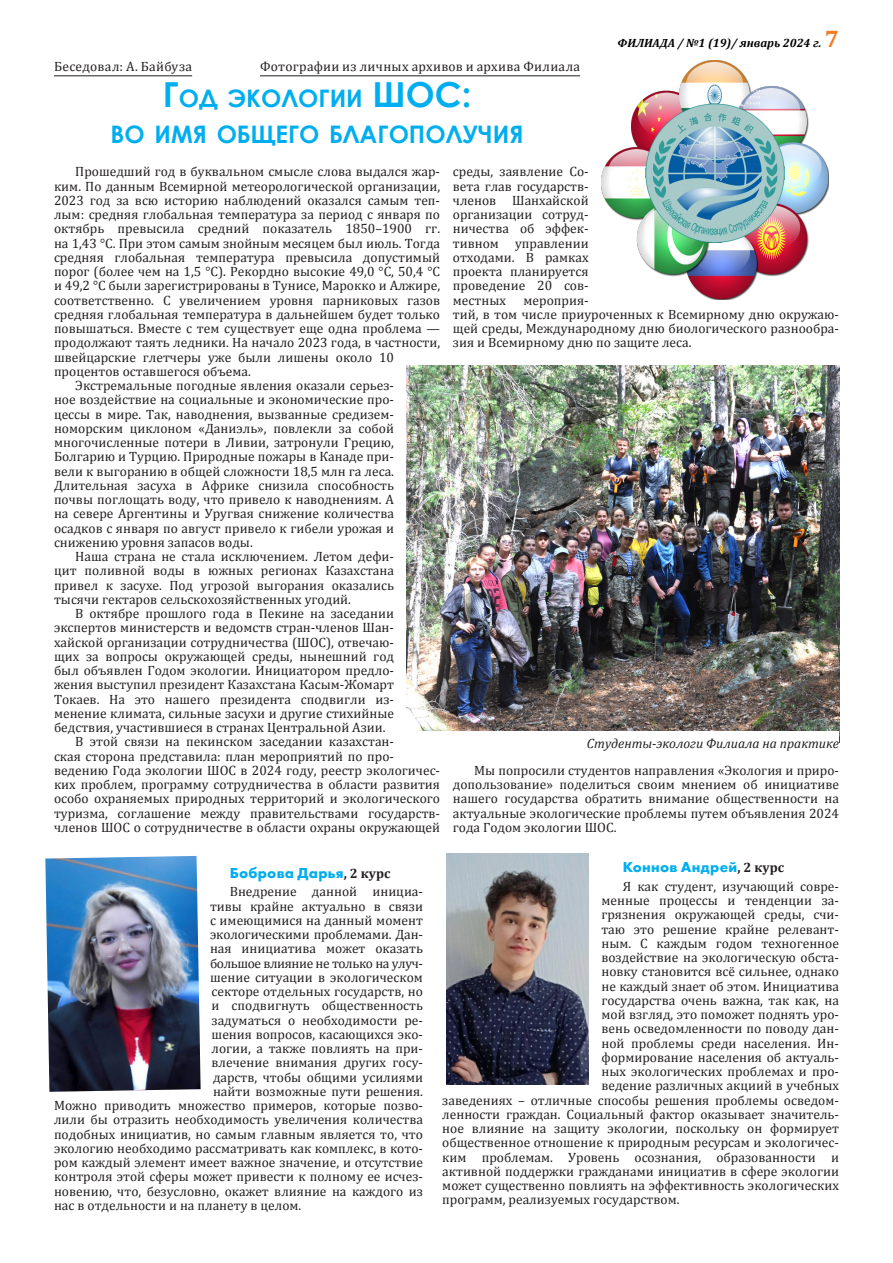
<style>
.page{position:relative;width:893px;height:1263px;background:#fff}
.page>*{position:absolute;margin:0;border:0;box-sizing:border-box;transform-origin:0 0}
.новый_стиль{font:700 24.15px/36px "Century Gothic";color:#00aeef;text-align:center}
.осн__текст_уменьшен{font:700 15px "Futura PT";letter-spacing:.015em;color:#00aeef}
.осн__текст_уменьшен-2{font:13.5px/14.2px "Cambria";color:#231f20;text-align:justify}
.имя_автора{font:13.5px "Cambria";letter-spacing:.02em;color:#231f20}
.подпись_цитаты{font:italic 13.5px "Cambria";color:#231f20}
.осн__текст_уменьшен-3{font:13.5px "Cambria";letter-spacing:-.03em;color:#231f20}
.t1{font:italic 700 12px "Cambria";color:#000}
.s1{font-style:normal;font-size:24px;color:#f47921}
.s2{font-size:34.5px}
.s3{font-family:"Cambria";font-size:13.5px;color:#231f20}
</style>
<div class="page">
<hr style="left:54px;top:75px;width:138px;height:1px;background:#231f20">
<hr style="left:260px;top:75px;width:320px;height:1px;background:#231f20">
<img style="left:45px;top:856px;width:156px;height:236px">
<img style="left:447px;top:854px;width:142px;height:230px">
<img style="left:601px;top:61px;width:227px;height:239px">
<img style="left:407px;top:366px;width:432px;height:365px">
<p class="t1" style="left:618px;top:34px;width:223px">ФИЛИАДА / №1 (19)/ январь 2024 г. <span class="s1">7</span></p>
<p class="имя_автора" style="left:54px;top:59px;width:140px">Беседовал: А. Байбуза</p>
<p class="имя_автора" style="left:260px;top:59px;width:322px">Фотографии из личных архивов и архива Филиала</p>
<p class="новый_стиль" style="left:111px;top:79px;width:414px"><span class="s2">Г</span>од экологии <span class="s2">ШОС:<br></span>во имя общего благополучия</p>
<p class="осн__текст_уменьшен-2" style="left:54px;top:165px;width:388px;text-align:left;text-indent:21px">Прошедший год в буквальном смысле слова выдался жар&shy;ким. По данным Всемирной метеорологической организации, 2023 год за всю историю наблюдений оказался самым теп&shy;лым: средняя глобальная температура за период с января по октябрь превысила средний показатель 1850–1900 гг. на 1,43 °C. При этом самым знойным месяцем был июль. Тогда средняя глобальная температура превысила допустимый порог (более чем на 1,5 °C). Рекордно высокие 49,0 °C, 50,4 °C и 49,2 °C были зарегистрированы в Тунисе, Марокко и Алжире, соответственно. С увеличением уровня парниковых газов средняя глобальная температура в дальнейшем будет только повышаться. Вместе с тем существует еще одна проблема — продолжают таять ледники. На начало 2023 года, в частности, швейцарские глетчеры уже были лишены около 10 процентов оставшегося объема.</p>
<p class="осн__текст_уменьшен-2" style="left:54px;top:378px;width:342px;text-indent:21px">Экстремальные погодные явления оказали серьез&shy;ное воздействие на социальные и экономические про&shy;цессы в мире. Так, наводнения, вызванные средизем&shy;номорским циклоном «Даниэль», повлекли за собой многочисленные потери в Ливии, затронули Грецию, Болгарию и Турцию. Природные пожары в Канаде при&shy;вели к выгоранию в общей сложности 18,5 млн га леса.<br>Длительная засуха в Африке снизила способность почвы поглощать воду, что привело к наводнениям. А на севере Аргентины и Уругвая снижение количества осадков с января по август привело к гибели урожая и снижению уровня запасов воды.</p>
<p class="осн__текст_уменьшен-2" style="left:54px;top:549px;width:342px;text-indent:21px">Наша страна не стала исключением. Летом дефи&shy;цит поливной воды в южных регионах Казахстана привел к засухе. Под угрозой выгорания оказались тысячи гектаров сельскохозяйственных угодий.</p>
<p class="осн__текст_уменьшен-2" style="left:54px;top:606px;width:342px;text-indent:21px">В октябре прошлого года в Пекине на заседании экспертов министерств и ведомств стран-членов Шан&shy;хайской организации сотрудничества (ШОС), отвечаю&shy;щих за вопросы окружающей среды, нынешний год был объявлен Годом экологии. Инициатором предло&shy;жения выступил президент Казахстана Касым-Жомарт Токаев. На это нашего президента сподвигли из&shy;менение климата, сильные засухи и другие стихийные бедствия, участившиеся в странах Центральной Азии.</p>
<p class="осн__текст_уменьшен-2" style="left:54px;top:735px;width:388px;text-align:left;text-indent:21px">В этой связи на пекинском заседании казахстан-<br>ская сторона представила: план мероприятий по про&shy;ведению Года экологии ШОС в 2024 году, реестр экологичес&shy;ких проблем, программу сотрудничества в области развития особо охраняемых природных территорий и экологического туризма, соглашение между правительствами государств&shy;членов ШОС о сотрудничестве в области охраны окружающей</p>
<p class="осн__текст_уменьшен-2" style="left:453px;top:165px;width:137px">среды, заявление Со&shy;вета глав государств&shy;членов Шанхайской организации сотруд&shy;ничества об эффек&shy;тивном управлении отходами. В рамках проекта планируется проведение 20 сов&shy;местных</p>
<p class="осн__текст_уменьшен-2" style="left:453px;top:293px;width:388px;text-align:left;text-indent:71px">мероприя-<br>тий, в том числе приуроченных к Всемирному дню окружаю&shy;щей среды, Международному дню биологического разнообра&shy;зия и Всемирному дню по защите леса.</p>
<p class="подпись_цитаты" style="left:587px;top:734px;width:254px">Студенты-экологи Филиала на практике</p>
<p class="осн__текст_уменьшен-2" style="left:453px;top:763px;width:388px;text-indent:21px">Мы попросили студентов направления «Экология и приро&shy;допользование» поделиться своим мнением об инициативе нашего государства обратить внимание общественности на актуальные экологические проблемы путем объявления 2024 года Годом экологии ШОС.</p>
<p class="осн__текст_уменьшен" style="left:230px;top:863px;width:162px">Боброва Дарья<span class="s3">, 2 курс</span></p>
<p class="осн__текст_уменьшен-2" style="left:230px;top:885px;width:195px">Внедрение данной инициа-</p>
<p class="осн__текст_уменьшен-2" style="left:210px;top:899px;width:215px">тивы крайне актуально в связи</p>
<p class="осн__текст_уменьшен-2" style="left:210px;top:913px;width:215px">с имеющимися на данный момент</p>
<p class="осн__текст_уменьшен-2" style="left:210px;top:927px;width:215px">экологическими проблемами. Дан-</p>
<p class="осн__текст_уменьшен-2" style="left:210px;top:942px;width:214px">ная инициатива может оказать</p>
<p class="осн__текст_уменьшен-3" style="left:210px;top:955px;width:215px">большое влияние не только на улуч-</p>
<p class="осн__текст_уменьшен-2" style="left:210px;top:970px;width:215px">шение ситуации в экологическом</p>
<p class="осн__текст_уменьшен-2" style="left:212px;top:984px;width:213px">секторе отдельных государств, но</p>
<p class="осн__текст_уменьшен-2" style="left:212px;top:999px;width:213px">и сподвигнуть общественность</p>
<p class="осн__текст_уменьшен-2" style="left:212px;top:1013px;width:213px">задуматься о необходимости ре-</p>
<p class="осн__текст_уменьшен-2" style="left:212px;top:1027px;width:213px">шения вопросов, касающихся эко-</p>
<p class="осн__текст_уменьшен-2" style="left:212px;top:1041px;width:213px">логии, а также повлиять на при-</p>
<p class="осн__текст_уменьшен-2" style="left:212px;top:1056px;width:213px">влечение внимания других госу-</p>
<p class="осн__текст_уменьшен-2" style="left:213px;top:1070px;width:212px">дарств, чтобы общими усилиями</p>
<p class="осн__текст_уменьшен-2" style="left:213px;top:1084px;width:212px">найти возможные пути решения.</p>
<p class="осн__текст_уменьшен-2" style="left:54px;top:1098px;width:371px">Можно приводить множество примеров, которые позво-</p>
<p class="осн__текст_уменьшен-2" style="left:54px;top:1113px;width:370px">лили бы отразить необходимость увеличения количества</p>
<p class="осн__текст_уменьшен-2" style="left:54px;top:1127px;width:371px">подобных инициатив, но самым главным является то, что</p>
<p class="осн__текст_уменьшен-2" style="left:54px;top:1141px;width:370px">экологию необходимо рассматривать как комплекс, в кото-</p>
<p class="осн__текст_уменьшен-2" style="left:54px;top:1155px;width:370px">ром каждый элемент имеет важное значение, и отсутствие</p>
<p class="осн__текст_уменьшен-2" style="left:54px;top:1170px;width:371px">контроля этой сферы может привести к полному ее исчез-</p>
<p class="осн__текст_уменьшен-2" style="left:54px;top:1184px;width:371px">новению, что, безусловно, окажет влияние на каждого из</p>
<p class="осн__текст_уменьшен-2" style="left:54px;top:1198px;width:249px">нас в отдельности и на планету в целом.</p>
<p class="осн__текст_уменьшен" style="left:623px;top:858px;width:163px">Коннов Андрей<span class="s3">, 2 курс</span></p>
<p class="осн__текст_уменьшен-2" style="left:623px;top:879px;width:218px">Я как студент, изучающий совре-</p>
<p class="осн__текст_уменьшен-2" style="left:601px;top:893px;width:239px">менные процессы и тенденции за-</p>
<p class="осн__текст_уменьшен-2" style="left:601px;top:907px;width:239px">грязнения окружающей среды, счи-</p>
<p class="осн__текст_уменьшен-2" style="left:601px;top:922px;width:239px">таю это решение крайне релевант-</p>
<p class="осн__текст_уменьшен-2" style="left:601px;top:936px;width:239px">ным. С каждым годом техногенное</p>
<p class="осн__текст_уменьшен-2" style="left:601px;top:950px;width:239px">воздействие на экологическую обста-</p>
<p class="осн__текст_уменьшен-2" style="left:601px;top:964px;width:239px">новку становится всё сильнее, однако</p>
<p class="осн__текст_уменьшен-2" style="left:601px;top:979px;width:239px">не каждый знает об этом. Инициатива</p>
<p class="осн__текст_уменьшен-2" style="left:601px;top:993px;width:239px">государства очень важна, так как, на</p>
<p class="осн__текст_уменьшен-2" style="left:601px;top:1007px;width:239px">мой взгляд, это поможет поднять уро-</p>
<p class="осн__текст_уменьшен-2" style="left:601px;top:1021px;width:239px">вень осведомленности по поводу дан-</p>
<p class="осн__текст_уменьшен-2" style="left:601px;top:1036px;width:239px">ной проблемы среди населения. Ин-</p>
<p class="осн__текст_уменьшен-2" style="left:601px;top:1050px;width:239px">формирование населения об актуаль-</p>
<p class="осн__текст_уменьшен-2" style="left:601px;top:1064px;width:239px">ных экологических проблемах и про-</p>
<p class="осн__текст_уменьшен-2" style="left:601px;top:1078px;width:239px">ведение различных акциий в учебных</p>
<p class="осн__текст_уменьшен-2" style="left:442px;top:1093px;width:398px">заведениях – отличные способы решения проблемы осведом-</p>
<p class="осн__текст_уменьшен-2" style="left:442px;top:1107px;width:398px">ленности граждан. Социальный фактор оказывает значитель-</p>
<p class="осн__текст_уменьшен-2" style="left:442px;top:1121px;width:398px">ное влияние на защиту экологии, поскольку он формирует</p>
<p class="осн__текст_уменьшен-2" style="left:442px;top:1135px;width:398px">общественное отношение к природным ресурсам и экологичес-</p>
<p class="осн__текст_уменьшен-2" style="left:442px;top:1150px;width:398px">ким проблемам. Уровень осознания, образованности и</p>
<p class="осн__текст_уменьшен-2" style="left:442px;top:1164px;width:398px">активной поддержки гражданами инициатив в сфере экологии</p>
<p class="осн__текст_уменьшен-2" style="left:442px;top:1178px;width:398px">может существенно повлиять на эффективность экологических</p>
<p class="осн__текст_уменьшен-2" style="left:442px;top:1192px;width:239px">программ, реализуемых государством.</p>
</div>
